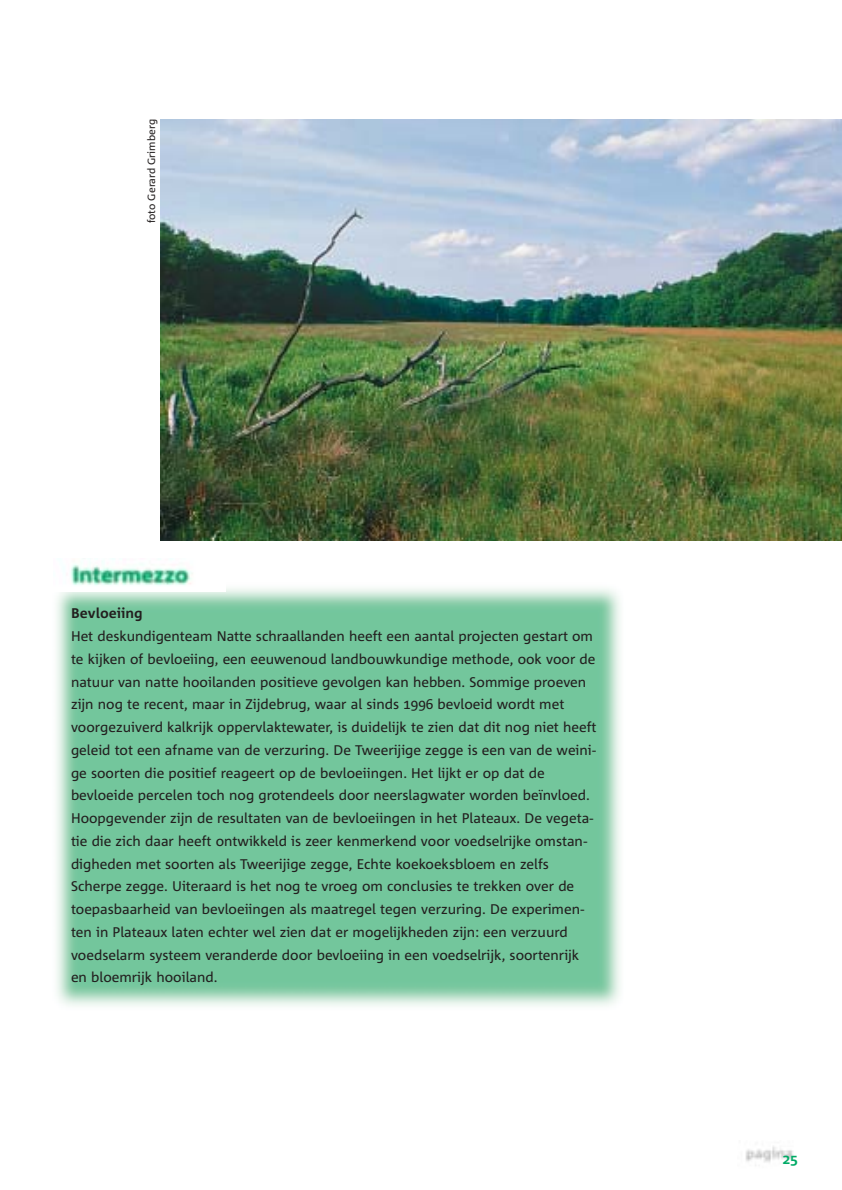
<style>
.page{position:relative;width:842px;height:1190px;background:#fff}
.page>*{position:absolute;margin:0;border:0;box-sizing:border-box;transform-origin:0 0}
.t1{font:14px/22.8px "Agrofont Normaal";color:#231f1f}
.t2{font:14px "Agrofont Vet";color:#231f1f}
.t3{font:14px "Agrofont Vet";color:#0a6}
.t4{font:10.5px "Agrofont Normaal";color:#231f1f}
</style>
<div class="page">
<img style="left:56px;top:588px;width:564px;height:418px">
<div style="left:53px;top:558px;width:172px;height:34px;background:#fff"></div>
<img style="left:71px;top:558px;width:122px;height:28px">
<img style="left:745px;top:1146px;width:48px;height:20px">
<img style="left:160px;top:119px;width:682px;height:422px">
<p class="t4" style="left:148px;top:223px;width:106px;rotate:-90deg">foto Gerard Grimberg</p>
<p class="t2" style="left:71px;top:608px;width:73px">Bevloeiing</p>
<p class="t1" style="left:71px;top:626px;width:527px">Het deskundigenteam Natte schraallanden heeft een aantal projecten gestart om te kijken of bevloeiing, een eeuwenoud landbouwkundige methode, ook voor de natuur van natte hooilanden positieve gevolgen kan hebben. Sommige proeven zijn nog te recent, maar in Zijdebrug, waar al sinds 1996 bevloeid wordt met voorgezuiverd kalkrijk oppervlaktewater, is duidelijk te zien dat dit nog niet heeft geleid tot een afname van de verzuring. De Tweerijige zegge is een van de weini&shy;ge soorten die positief reageert op de bevloeiingen. Het lijkt er op dat de bevloeide percelen toch nog grotendeels door neerslagwater worden beïnvloed.<br>Hoopgevender zijn de resultaten van de bevloeiingen in het Plateaux. De vegeta&shy;tie die zich daar heeft ontwikkeld is zeer kenmerkend voor voedselrijke omstan&shy;digheden met soorten als Tweerijige zegge, Echte koekoeksbloem en zelfs Scherpe zegge. Uiteraard is het nog te vroeg om conclusies te trekken over de toepasbaarheid van bevloeiingen als maatregel tegen verzuring. De experimen&shy;ten in Plateaux laten echter wel zien dat er mogelijkheden zijn: een verzuurd voedselarm systeem veranderde door bevloeiing in een voedselrijk, soortenrijk en bloemrijk hooiland.</p>
<p class="t3" style="left:782px;top:1154px;width:17px">25</p>
</div>
